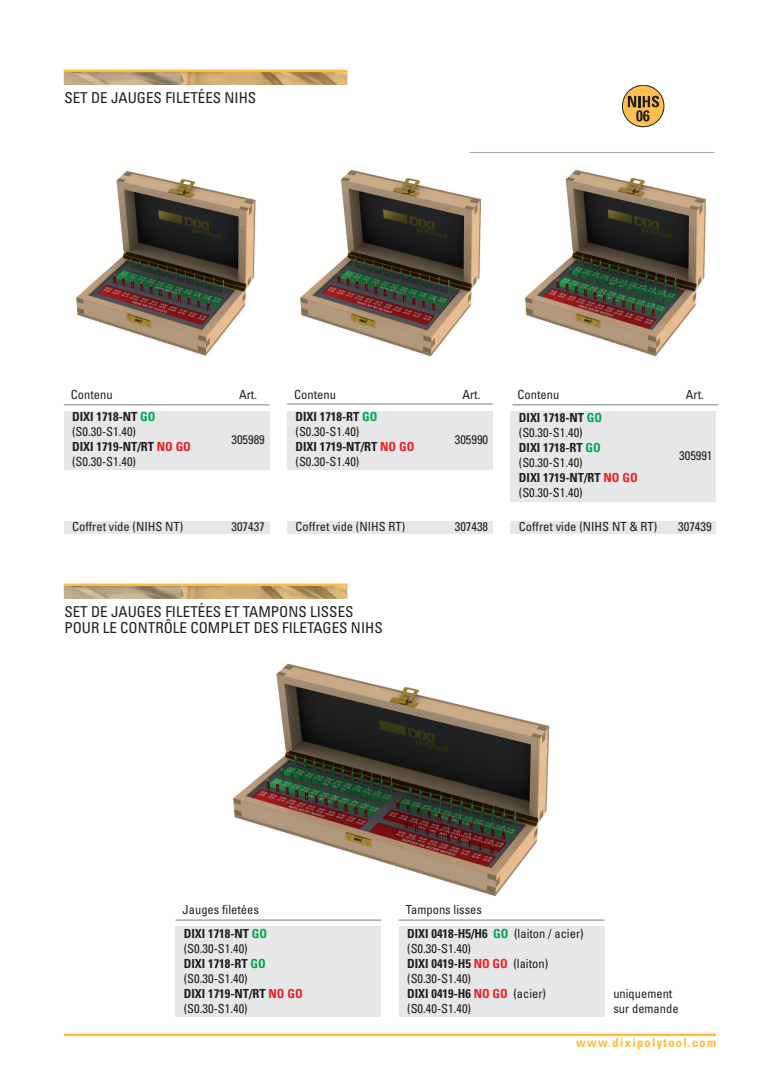
<style>
.page{position:relative;width:780px;height:1088px;background:#fff}
.page>*{position:absolute;margin:0;border:0;box-sizing:border-box;transform-origin:0 0}
.t1{font:condensed 15px/16.2px "Univers";color:#231f20}
.t2{font:condensed 12.5px/15px "Univers";color:#231f20}
.t3{font:700 condensed 12.5px "Univers";letter-spacing:.1em;color:#febd3b}
.s1{font-weight:700}
.s2{font-weight:700;color:#00a54f}
.s3{font-weight:700;color:#ee1e24}
</style>
<div class="page">
<hr style="left:287px;top:403px;width:206px;height:2px;background:#939598">
<hr style="left:64px;top:1033px;width:652px;height:3px;background:#febd3b">
<img style="left:76px;top:171px;width:180px;height:185px">
<img style="left:233px;top:663px;width:317px;height:234px">
<img style="left:300px;top:170px;width:182px;height:187px">
<img style="left:525px;top:169px;width:181px;height:188px">
<img style="left:64px;top:72px;width:283px;height:13px">
<hr style="left:64px;top:70px;width:283px;height:2px;background:#febd3b">
<div style="left:64px;top:411px;width:205px;height:59px;background:#e6e7e9"></div>
<div style="left:287px;top:411px;width:206px;height:59px;background:#e6e7e9"></div>
<div style="left:510px;top:411px;width:206px;height:91px;background:#e6e7e9"></div>
<hr style="left:64px;top:404px;width:205px;height:1px;background:#939598">
<div style="left:64px;top:522px;width:205px;height:12px;background:#e6e7e9"></div>
<div style="left:287px;top:522px;width:206px;height:12px;background:#e6e7e9"></div>
<div style="left:510px;top:522px;width:206px;height:12px;background:#e6e7e9"></div>
<svg style="left:622px;top:85px;width:42px;height:42px"></svg>
<div style="left:622px;top:85px;width:42px;height:42px;border:1px solid #231f20;border-radius:50%"></div>
<svg style="left:627px;top:96px;width:32px;height:25px"></svg>
<hr style="left:469px;top:152px;width:245px;height:1px;background:#a8a9ad">
<img style="left:64px;top:586px;width:283px;height:13px">
<hr style="left:64px;top:583px;width:283px;height:3px;background:#febd3b">
<hr style="left:512px;top:404px;width:206px;height:1px;background:#939598">
<div style="left:175px;top:926px;width:206px;height:91px;background:#e6e7e9"></div>
<hr style="left:175px;top:919px;width:206px;height:2px;background:#939598">
<div style="left:399px;top:926px;width:205px;height:91px;background:#e6e7e9"></div>
<hr style="left:399px;top:919px;width:205px;height:2px;background:#939598">
<p class="t1" style="left:64px;top:91px;width:193px">SET DE JAUGES FILETÉES NIHS</p>
<p class="t2" style="left:71px;top:388px;width:43px">Contenu</p>
<p class="t2" style="left:239px;top:388px;width:20px">Art.</p>
<p class="t2" style="left:294px;top:388px;width:43px">Contenu</p>
<p class="t2" style="left:462px;top:388px;width:20px">Art.</p>
<p class="t2" style="left:517px;top:388px;width:43px">Contenu</p>
<p class="t2" style="left:685px;top:388px;width:20px">Art.</p>
<p class="t2" style="left:72px;top:410px;width:120px"><span class="s1">DIXI 1718-NT</span> <span class="s2">GO </span>(S0.30-S1.40)<br><span class="s1">DIXI 1719-NT/RT</span> <span class="s3">NO GO </span>(S0.30-S1.40)</p>
<p class="t2" style="left:295px;top:410px;width:120px"><span class="s1">DIXI 1718-RT</span> <span class="s2">GO </span>(S0.30-S1.40)<br><span class="s1">DIXI 1719-NT/RT</span> <span class="s3">NO GO </span>(S0.30-S1.40)</p>
<p class="t2" style="left:231px;top:433px;width:35px">305989</p>
<p class="t2" style="left:455px;top:433px;width:35px">305990</p>
<p class="t2" style="left:519px;top:411px;width:120px"><span class="s1">DIXI 1718-NT</span> <span class="s2">GO </span>(S0.30-S1.40)<br><span class="s1">DIXI 1718-RT</span> <span class="s2">GO </span>(S0.30-S1.40)<br><span class="s1">DIXI 1719-NT/RT</span> <span class="s3">NO GO </span>(S0.30-S1.40)</p>
<p class="t2" style="left:679px;top:449px;width:35px">305991</p>
<p class="t2" style="left:72px;top:520px;width:113px">Coffret vide (NIHS NT)</p>
<p class="t2" style="left:295px;top:520px;width:111px">Coffret vide (NIHS RT)</p>
<p class="t2" style="left:519px;top:520px;width:140px">Coffret vide (NIHS NT &amp; RT)</p>
<p class="t2" style="left:231px;top:520px;width:35px">307437</p>
<p class="t2" style="left:455px;top:520px;width:35px">307438</p>
<p class="t2" style="left:678px;top:520px;width:35px">307439</p>
<p class="t1" style="left:64px;top:605px;width:320px">SET DE JAUGES FILETÉES ET TAMPONS LISSES<br>POUR LE CONTRÔLE COMPLET DES FILETAGES NIHS</p>
<p class="t2" style="left:182px;top:903px;width:78px">Jauges filetées</p>
<p class="t2" style="left:406px;top:903px;width:78px">Tampons lisses</p>
<p class="t2" style="left:184px;top:927px;width:120px"><span class="s1">DIXI 1718-NT</span> <span class="s2">GO </span>(S0.30-S1.40)<br><span class="s1">DIXI 1718-RT</span> <span class="s2">GO </span>(S0.30-S1.40)<br><span class="s1">DIXI 1719-NT/RT</span> <span class="s3">NO GO </span>(S0.30-S1.40)</p>
<p class="t2" style="left:407px;top:927px;width:178px"><span class="s1">DIXI 0418-H5/H6</span> <span class="s2">GO</span> (laiton / acier) (S0.30-S1.40)<br><span class="s1">DIXI 0419-H5</span> <span class="s3">NO GO</span> (laiton) (S0.30-S1.40)<br><span class="s1">DIXI 0419-H6</span> <span class="s3">NO GO</span> (acier) (S0.40-S1.40)</p>
<p class="t2" style="left:613px;top:987px;width:67px">uniquement sur demande</p>
<p class="t3" style="left:576px;top:1038px;width:141px">www.dixipolytool.com</p>
</div>
